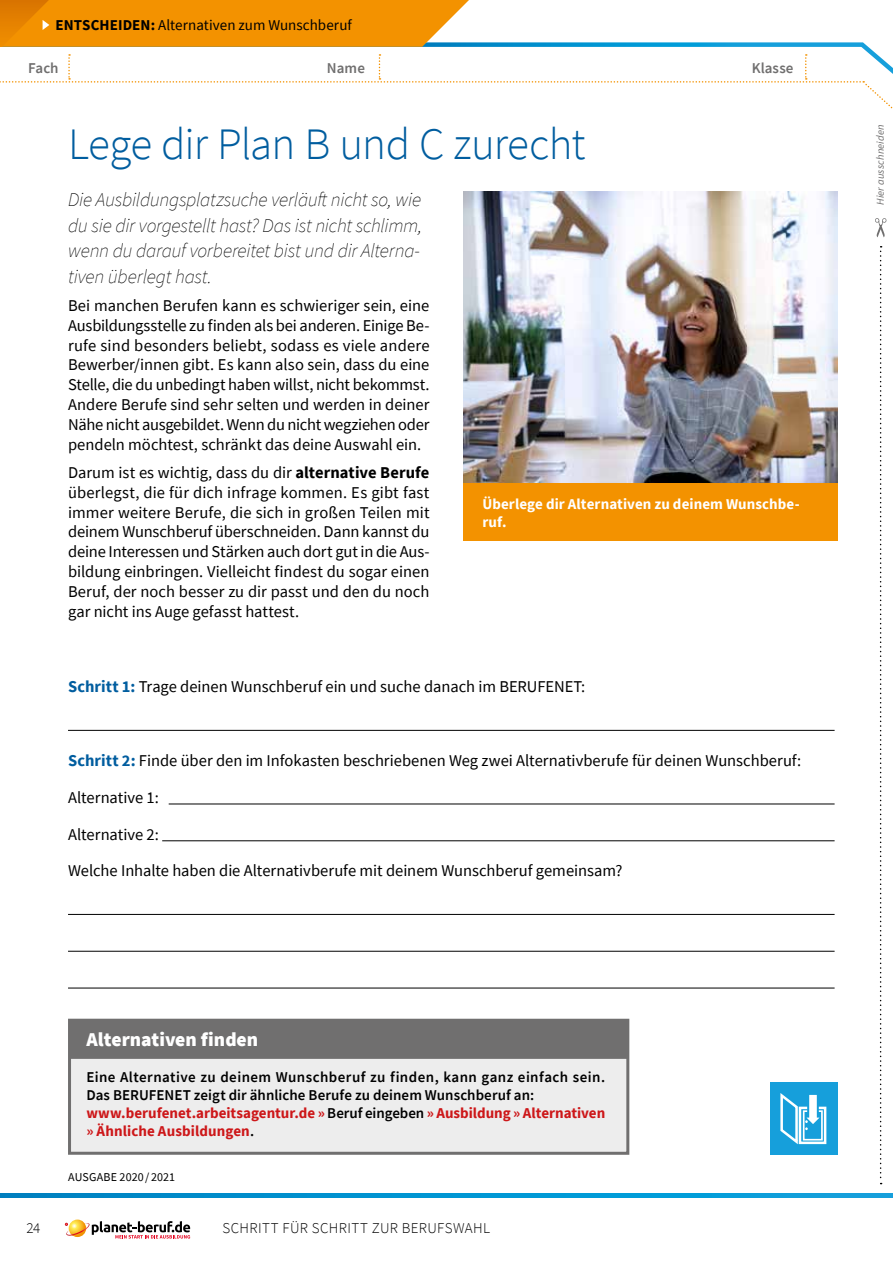
<style>
.page{position:relative;width:893px;height:1263px;background:#fff}
.page>*{position:absolute;margin:0;border:0;box-sizing:border-box;transform-origin:0 0}
.t1{font:300 45px "Source Sans Pro";letter-spacing:-.02em;color:#005d9f}
.t2{font:italic 200 19.5px/25.5px "Source Sans Pro";letter-spacing:-.01em;color:#000;text-align:justify}
.t3{font:900 19.5px "Source Sans Pro";color:#fff}
.t4{font:16.5px/19.8px "Source Sans Pro";color:#000;text-align:justify}
.t5{font:600 15px/18px "Source Sans Pro";letter-spacing:.02em;color:#000}
.t6{font:700 15px/18px "Source Sans Pro";letter-spacing:.005em;color:#fff}
.t7{font:15px "Source Sans Pro";color:#000}
.t8{font:300 15px "Source Sans Pro";letter-spacing:.025em;color:#000}
.t9{font:600 15px "Source Sans Pro";letter-spacing:.005em;color:#706f6f}
.t10{font:12px "Source Sans Pro";letter-spacing:.01em;color:#000}
.t11{font:italic 10.5px "Source Sans Pro";letter-spacing:.015em;color:#706f6f}
.s1{font-weight:700}
.s2{font-weight:700;color:#005d9f}
.s3{font-weight:700;color:#cd1719}
</style>
<div class="page">
<svg style="left:0;top:1193px;width:893px;height:4px;background:#0393d1"></svg>
<svg style="left:875px;top:218px;width:11px;height:19px"></svg>
<svg style="left:880px;top:246px;width:2px;height:938px"></svg>
<div style="left:70px;top:1020px;width:558px;height:133px;background:#ededed"></div>
<div style="left:70px;top:1020px;width:558px;height:39px;background:#706f6f"></div>
<div style="left:68px;top:1019px;width:561px;height:136px;border:3px solid #706f6f"></div>
<img style="left:463px;top:191px;width:375px;height:293px">
<div style="left:463px;top:484px;width:375px;height:57px;background:#f39200"></div>
<div style="left:770px;top:1082px;width:68px;height:73px;background:#169fdb"></div>
<svg style="left:780px;top:1093px;width:47px;height:52px"></svg>
<hr style="left:68px;top:730px;width:767px;height:1px;background:#000">
<hr style="left:169px;top:804px;width:666px;height:1px;background:#000">
<hr style="left:162px;top:840px;width:673px;height:1px;background:#000">
<hr style="left:68px;top:914px;width:767px;height:1px;background:#000">
<hr style="left:68px;top:951px;width:767px;height:1px;background:#000">
<hr style="left:68px;top:988px;width:767px;height:1px;background:#000">
<svg style="left:69px;top:1219px;width:17px;height:18px"></svg>
<svg style="left:65px;top:1221px;width:125px;height:17px"></svg>
<svg style="left:0;top:0;width:893px;height:109px"></svg>
<p class="t7" style="left:55px;top:16px;width:298px"><span class="s1">ENTSCHEIDEN:</span> Alternativen zum Wunschberuf</p>
<p class="t9" style="left:28px;top:58px;width:32px">Fach</p>
<p class="t9" style="left:327px;top:58px;width:39px">Name</p>
<p class="t9" style="left:752px;top:58px;width:43px">Klasse</p>
<h1 class="t1" style="left:68px;top:116px;width:519px">Lege dir Plan B und C zurecht</h1>
<p class="t2" style="left:68px;top:187px;width:356px">Die Ausbildungsplatzsuche verläuft nicht so, wie du sie dir vorgestellt hast? Das ist nicht schlimm, wenn du darauf vorbereitet bist und dir Alterna&shy;tiven überlegt hast.</p>
<p class="t4" style="left:68px;top:296px;width:363px">Bei manchen Berufen kann es schwieriger sein, eine Ausbildungsstelle zu finden als bei anderen. Einige Be&shy;rufe sind besonders beliebt, sodass es viele andere Bewerber/innen gibt. Es kann also sein, dass du eine Stelle, die du unbedingt haben willst, nicht bekommst.<br>Andere Berufe sind sehr selten und werden in deiner Nähe nicht ausgebildet. Wenn du nicht wegziehen oder pendeln möchtest, schränkt das deine Auswahl ein.</p>
<p class="t4" style="left:68px;top:462px;width:363px">Darum ist es wichtig, dass du dir <span class="s1">alternative Berufe </span>überlegst, die für dich infrage kommen. Es gibt fast immer weitere Berufe, die sich in großen Teilen mit deinem Wunschberuf überschneiden. Dann kannst du deine Interessen und Stärken auch dort gut in die Aus&shy;bildung einbringen. Vielleicht findest du sogar einen Beruf, der noch besser zu dir passt und den du noch gar nicht ins Auge gefasst hattest.</p>
<p class="t6" style="left:482px;top:495px;width:319px">Überlege dir Alternativen zu deinem Wunschbe&shy;ruf.</p>
<p class="t4" style="left:68px;top:677px;width:519px"><span class="s2">Schritt 1:</span> Trage deinen Wunschberuf ein und suche danach im BERUFENET:</p>
<p class="t4" style="left:68px;top:750px;width:735px"><span class="s2">Schritt 2:</span> Finde über den im Infokasten beschriebenen Weg zwei Alternativberufe für deinen Wunschberuf:</p>
<p class="t4" style="left:68px;top:787px;width:92px">Alternative 1:</p>
<p class="t4" style="left:68px;top:824px;width:92px">Alternative 2:</p>
<p class="t4" style="left:68px;top:861px;width:556px">Welche Inhalte haben die Alternativberufe mit deinem Wunschberuf gemeinsam?</p>
<p class="t3" style="left:86px;top:1026px;width:173px">Alternativen finden</p>
<p class="t5" style="left:86px;top:1068px;width:520px">Eine Alternative zu deinem Wunschberuf zu finden, kann ganz einfach sein.<br>Das BERUFENET zeigt dir ähnliche Berufe zu deinem Wunschberuf an: <span class="s3">www.berufenet.arbeitsagentur.de »</span> Beruf eingeben <span class="s3">» Ausbildung » Alternativen » Ähnliche Ausbildungen</span>.</p>
<p class="t10" style="left:68px;top:1169px;width:108px">AUSGABE 2020 / 2021</p>
<p class="t8" style="left:26px;top:1219px;width:15px">24</p>
<p class="t8" style="left:223px;top:1219px;width:269px">SCHRITT FÜR SCHRITT ZUR BERUFSWAHL</p>
<p class="t11" style="left:874px;top:205px;width:82px;rotate:-90deg">Hier ausschneiden</p>
</div>
